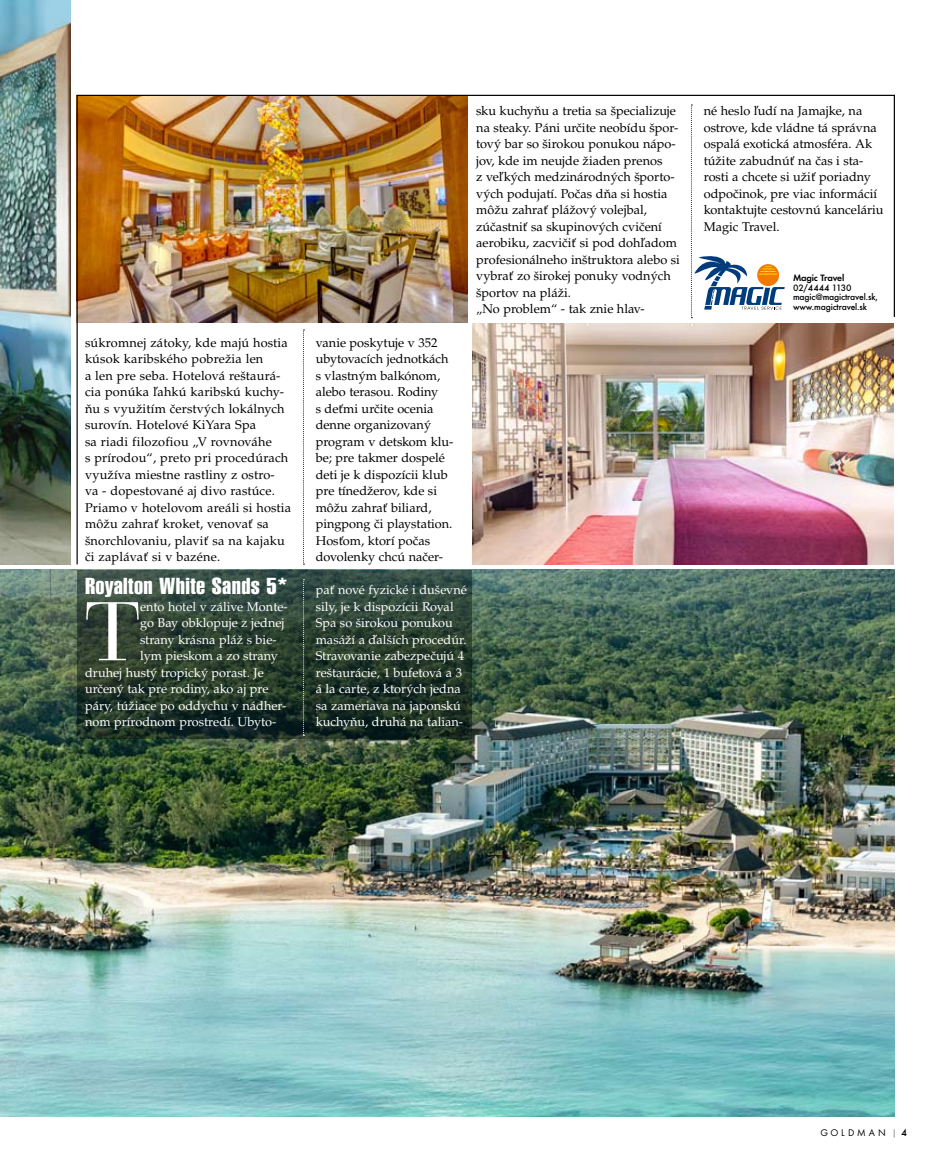
<style>
.page{position:relative;width:944px;height:1170px;background:#fff}
.page>*{position:absolute;margin:0;border:0;box-sizing:border-box;transform-origin:0 0}
.t1{font:87px "Bauer Bodoni DOT";color:#fff}
.t2{font:22.5px "Swiss 911 AT Extra Compressed";letter-spacing:.015em;color:#fff;scale:1.2 1}
.t3{font:12.75px/16.5px "Palladio LOT";color:#000}
.t4{font:12.75px/16.5px "Palladio LOT";color:#fff}
.t5{font:10.05px "Futura TOT";letter-spacing:.285em;color:#000}
.t6{font:500 9.6px/9.6px "Futura TOT";letter-spacing:-.015em;color:#000}
.t7{font:600 9.6px "Futura TOT";letter-spacing:-.015em;color:#000}
.s1{font-weight:500;font-size:10.5px}
</style>
<div class="page">
<img style="left:0;top:0;width:71px;height:564px">
<img style="left:0;top:569px;width:895px;height:547px">
<svg style="left:78px;top:570px;width:394px;height:168px;background:#293d30"></svg>
<svg style="left:303px;top:579px;width:1px;height:157px"></svg>
<img style="left:76px;top:94px;width:819px;height:471px">
<p class="t3" style="left:85px;top:334px;width:208px">súkromnej zátoky, kde majú hostia kúsok karibského pobrežia len<br>a len pre seba. Hotelová reštaurá&shy;cia ponúka ľahkú karibskú kuchy&shy;ňu s využitím čerstvých lokálnych surovín. Hotelové KiYara Spa<br>sa riadi filozofiou „V rovnováhe<br>s prírodou“, preto pri procedúrach využíva miestne rastliny z ostro&shy;va - dopestované aj divo rastúce.<br>Priamo v hotelovom areáli si hostia môžu zahrať kroket, venovať sa šnorchlovaniu, plaviť sa na kajaku či zaplávať si v bazéne.</p>
<p class="t3" style="left:316px;top:334px;width:139px">vanie poskytuje v 352 ubytovacích jednotkách s vlastným balkónom, alebo terasou. Rodiny<br>s deťmi určite ocenia denne organizovaný program v detskom klu&shy;be; pre takmer dospelé deti je k dispozícii klub pre tínedžerov, kde si môžu zahrať biliard, pingpong či playstation.<br>Hosťom, ktorí počas dovolenky chcú načer-</p>
<h2 class="t2" style="left:85px;top:573px;width:170px">Royalton White Sands 5*</h2>
<h1 class="t1" style="left:85px;top:581px;width:56px">T</h1>
<p class="t4" style="left:140px;top:598px;width:149px">ento hotel v zálive Monte-</p>
<p class="t4" style="left:140px;top:614px;width:146px">go Bay obklopuje z jednej</p>
<p class="t4" style="left:140px;top:631px;width:138px">strany krásna pláž s bie-</p>
<p class="t4" style="left:140px;top:647px;width:139px">lym pieskom a zo strany</p>
<p class="t4" style="left:85px;top:664px;width:180px">druhej hustý tropický porast. Je</p>
<p class="t4" style="left:85px;top:680px;width:185px">určený tak pre rodiny, ako aj pre</p>
<p class="t4" style="left:85px;top:697px;width:203px">páry, túžiace po oddychu v nádher-</p>
<p class="t4" style="left:85px;top:713px;width:193px">nom prírodnom prostredí. Ubyto-</p>
<p class="t4" style="left:316px;top:581px;width:153px">pať nové fyzické i duševné sily, je k dispozícii Royal<br>Spa so širokou ponukou masáží a ďalších procedúr.<br>Stravovanie zabezpečujú 4 reštaurácie, 1 bufetová a 3 á la carte, z ktorých jedna sa zameriava na japonskú kuchyňu, druhá na talian-</p>
<p class="t3" style="left:476px;top:103px;width:205px">sku kuchyňu a tretia sa špecializuje na steaky. Páni určite neobídu špor&shy;tový bar so širokou ponukou nápo&shy;jov, kde im neujde žiaden prenos<br>z veľkých medzinárodných športo&shy;vých podujatí. Počas dňa si hostia môžu zahrať plážový volejbal, zúčastniť sa skupinových cvičení aerobiku, zacvičiť si pod dohľadom profesionálneho inštruktora alebo si vybrať zo širokej ponuky vodných športov na pláži.<br>„No problem“ - tak znie hlav-</p>
<p class="t3" style="left:704px;top:103px;width:181px">né heslo ľudí na Jamajke, na ostrove, kde vládne tá správna ospalá exotická atmosféra. Ak túžite zabudnúť na čas i sta&shy;rosti a chcete si užiť poriadny odpočinok, pre viac informácií kontaktujte cestovnú kanceláriu<br>Magic Travel.</p>
<p class="t7" style="left:793px;top:272px;width:53px">Magic Travel</p>
<p class="t6" style="left:793px;top:282px;width:86px">02/4444 1130 magic@magictravel.sk, www.magictravel.sk</p>
<p class="t5" style="left:820px;top:1126px;width:88px">GOLDMAN | <span class="s1">4</span></p>
</div>
